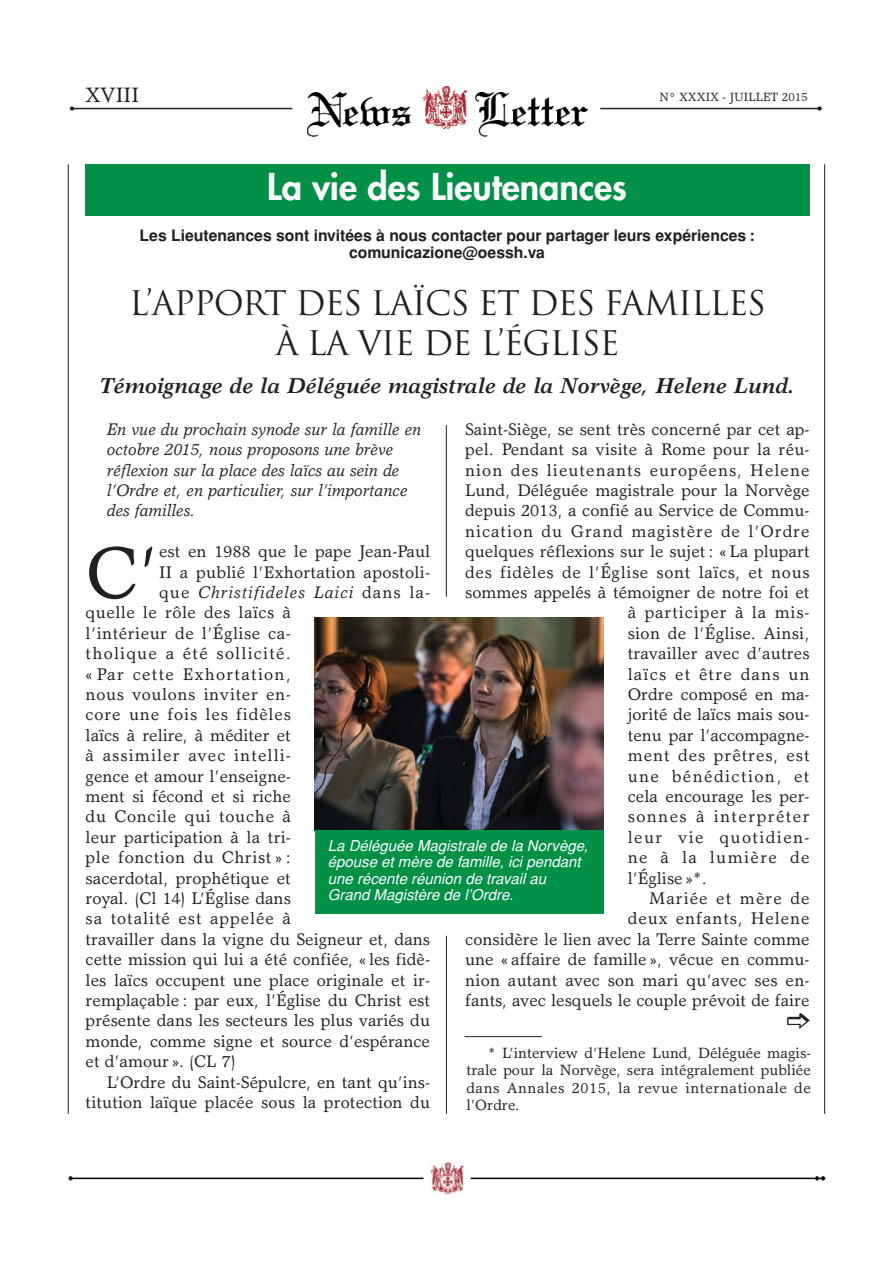
<style>
.page{position:relative;width:893px;height:1263px;background:#fff}
.page>*{position:absolute;margin:0;border:0;box-sizing:border-box;transform-origin:0 0}
.t1{font:73.65px "Garth Graphic";color:#231f20}
.t2{font:800 36px "Futura";color:#fff}
.t3{font:33px/40.5px "Trajan";letter-spacing:-.035em;color:#231f20;text-align:center}
.t4{font:italic 700 21.75px "Garth Graphic";color:#231f20}
.t5{font:21px "Garth Graphic";color:#231f20}
.t6{font:16.95px "Garth Graphic";color:#231f20}
.t7{font:italic 16.95px/20.4px "Garth Graphic";color:#231f20}
.t8{font:16.95px "Garth Graphic";letter-spacing:.055em;color:#231f20}
.t9{font:16.95px "Garth Graphic";letter-spacing:.08em;color:#231f20}
.t10{font:16.95px "Garth Graphic";letter-spacing:.04em;color:#231f20}
.t11{font:16.95px "Garth Graphic";letter-spacing:.06em;color:#231f20}
.t12{font:16.95px "Garth Graphic";letter-spacing:.03em;color:#231f20}
.t13{font:16.95px "Garth Graphic";letter-spacing:.035em;color:#231f20}
.t14{font:16.95px "Garth Graphic";letter-spacing:.07em;color:#231f20}
.t15{font:italic 16.95px "Garth Graphic";letter-spacing:.06em;color:#231f20}
.t16{font:16.95px "Garth Graphic";letter-spacing:.065em;color:#231f20}
.t17{font:16.95px "Garth Graphic";letter-spacing:.075em;color:#231f20}
.t18{font:16.95px "Garth Graphic";letter-spacing:.045em;color:#231f20}
.t19{font:16.95px "Garth Graphic";letter-spacing:.05em;color:#231f20}
.t20{font:700 15.75px/17.2px "Helvetica";color:#231f20;text-align:center}
.t21{font:15px/17.2px "Garth Graphic";letter-spacing:.04em;color:#231f20;text-align:justify}
.t22{font:italic 15px/16.5px "Helvetica";color:#fff}
.t23{font:12px "Garth Graphic";color:#231f20}
.s1{font-style:normal}
</style>
<div class="page">
<hr style="left:68px;top:164px;width:1px;height:950px;background:#231f20">
<hr style="left:824px;top:164px;width:1px;height:950px;background:#231f20">
<img style="left:69px;top:85px;width:753px;height:52px">
<hr style="left:446px;top:425px;width:1px;height:172px;background:#231f20">
<div style="left:85px;top:164px;width:724px;height:51px;background:#009147"></div>
<img style="left:68px;top:1176px;width:758px;height:18px">
<img style="left:429px;top:1161px;width:35px;height:32px">
<hr style="left:464px;top:1036px;width:78px;height:1px;background:#231f20">
<img style="left:315px;top:617px;width:289px;height:213px">
<div style="left:315px;top:830px;width:289px;height:84px;background:#009147"></div>
<hr style="left:446px;top:936px;width:1px;height:178px;background:#231f20">
<p class="t5" style="left:85px;top:87px;width:56px">XVIII</p>
<p class="t23" style="left:659px;top:93px;width:150px">N° XXXIX - JUILLET 2015</p>
<h2 class="t2" style="left:267px;top:170px;width:361px">La vie des Lieutenances</h2>
<p class="t20" style="left:140px;top:228px;width:616px">Les Lieutenances sont invitées à nous contacter pour partager leurs expériences : comunicazione@oessh.va</p>
<h3 class="t3" style="left:129px;top:283px;width:638px">L’APPORT DES LAÏCS ET DES FAMILLES<br>À LA VIE DE L’ÉGLISE</h3>
<p class="t4" style="left:99px;top:378px;width:697px">Témoignage de la Déléguée magistrale de la Norvège, Helene Lund.</p>
<p class="t7" style="left:107px;top:420px;width:316px">En vue du prochain synode sur la famille en octobre 2015, nous proposons une brève réflexion sur la place des laïcs au sein de l’Ordre et, en particulier, sur l’importance des familles.</p>
<h1 class="t1" style="left:86px;top:545px;width:75px">C’</h1>
<p class="t6" style="left:159px;top:545px;width:272px">est en 1988 que le pape Jean-Paul</p>
<p class="t6" style="left:465px;top:422px;width:346px">Saint-Siège, se sent très concerné par cet ap-</p>
<p class="t6" style="left:465px;top:443px;width:346px">pel. Pendant sa visite à Rome pour la réu-</p>
<p class="t11" style="left:465px;top:463px;width:346px">nion des lieutenants européens, Helene</p>
<p class="t6" style="left:465px;top:484px;width:346px">Lund, Déléguée magistrale pour la Norvège</p>
<p class="t6" style="left:465px;top:504px;width:346px">depuis 2013, a confié au Service de Commu-</p>
<p class="t8" style="left:465px;top:524px;width:346px">nication du Grand magistère de l’Ordre</p>
<p class="t6" style="left:465px;top:545px;width:346px">quelques réflexions sur le sujet : « La plupart</p>
<p class="t10" style="left:465px;top:565px;width:346px">des fidèles de l’Église sont laïcs, et nous</p>
<p class="t6" style="left:465px;top:586px;width:346px">sommes appelés à témoigner de notre foi et</p>
<p class="t19" style="left:628px;top:606px;width:183px">à participer à la mis-</p>
<p class="t6" style="left:628px;top:626px;width:183px">sion de l’Église. Ainsi,</p>
<p class="t6" style="left:628px;top:647px;width:183px">travailler avec d’autres</p>
<p class="t14" style="left:628px;top:667px;width:183px">laïcs et être dans un</p>
<p class="t6" style="left:628px;top:688px;width:183px">Ordre composé en ma-</p>
<p class="t6" style="left:628px;top:708px;width:183px">jorité de laïcs mais sou-</p>
<p class="t6" style="left:628px;top:728px;width:183px">tenu par l’accompagne-</p>
<p class="t8" style="left:628px;top:749px;width:183px">ment des prêtres, est</p>
<p class="t9" style="left:628px;top:769px;width:183px">une bénédiction, et</p>
<p class="t6" style="left:628px;top:790px;width:183px">cela encourage les per-</p>
<p class="t9" style="left:628px;top:810px;width:183px">sonnes à interpréter</p>
<p class="t9" style="left:628px;top:830px;width:183px">leur vie quotidien-</p>
<p class="t9" style="left:628px;top:851px;width:183px">ne à la lumière de</p>
<p class="t6" style="left:628px;top:871px;width:81px">l’Église »*.</p>
<p class="t11" style="left:649px;top:892px;width:162px">Mariée et mère de</p>
<p class="t8" style="left:628px;top:912px;width:183px">deux enfants, Helene</p>
<p class="t6" style="left:465px;top:932px;width:346px">considère le lien avec la Terre Sainte comme</p>
<p class="t6" style="left:465px;top:953px;width:346px">une « affaire de famille », vécue en commu-</p>
<p class="t6" style="left:465px;top:973px;width:346px">nion autant avec son mari qu’avec ses en-</p>
<p class="t6" style="left:465px;top:994px;width:346px">fants, avec lesquels le couple prévoit de faire</p>
<p class="t6" style="left:159px;top:565px;width:272px">II a publié l’Exhortation apostoli-</p>
<p class="t15" style="left:159px;top:586px;width:272px"><span class="s1">que</span> Christifideles Laici <span class="s1">dans la-</span></p>
<p class="t12" style="left:86px;top:606px;width:207px">quelle le rôle des laïcs à</p>
<p class="t12" style="left:86px;top:626px;width:207px">l’intérieur de l’Église ca-</p>
<p class="t14" style="left:86px;top:647px;width:207px">tholique a été sollicité.</p>
<p class="t17" style="left:86px;top:667px;width:207px">« Par cette Exhortation,</p>
<p class="t13" style="left:86px;top:688px;width:207px">nous voulons inviter en-</p>
<p class="t18" style="left:86px;top:708px;width:207px">core une fois les fidèles</p>
<p class="t6" style="left:86px;top:728px;width:207px">laïcs à relire, à méditer et</p>
<p class="t16" style="left:86px;top:749px;width:207px">à assimiler avec intelli-</p>
<p class="t6" style="left:86px;top:769px;width:207px">gence et amour l’enseigne-</p>
<p class="t6" style="left:86px;top:790px;width:207px">ment si fécond et si riche</p>
<p class="t10" style="left:86px;top:810px;width:207px">du Concile qui touche à</p>
<p class="t6" style="left:86px;top:830px;width:207px">leur participation à la tri-</p>
<p class="t13" style="left:86px;top:851px;width:207px">ple fonction du Christ » :</p>
<p class="t6" style="left:86px;top:871px;width:207px">sacerdotal, prophétique et</p>
<p class="t6" style="left:86px;top:892px;width:207px">royal. (Cl 14) L’Église dans</p>
<p class="t8" style="left:86px;top:912px;width:207px">sa totalité est appelée à</p>
<p class="t6" style="left:86px;top:932px;width:346px">travailler dans la vigne du Seigneur et, dans</p>
<p class="t6" style="left:86px;top:953px;width:346px">cette mission qui lui a été confiée, « les fidè-</p>
<p class="t6" style="left:86px;top:973px;width:346px">les laïcs occupent une place originale et ir-</p>
<p class="t6" style="left:86px;top:994px;width:346px">remplaçable : par eux, l’Église du Christ est</p>
<p class="t6" style="left:86px;top:1014px;width:346px">présente dans les secteurs les plus variés du</p>
<p class="t6" style="left:86px;top:1034px;width:346px">monde, comme signe et source d’espérance</p>
<p class="t6" style="left:86px;top:1055px;width:152px">et d’amour ». (CL 7)</p>
<p class="t6" style="left:107px;top:1075px;width:325px">L’Ordre du Saint-Sépulcre, en tant qu’ins-</p>
<p class="t6" style="left:86px;top:1096px;width:346px">titution laïque placée sous la protection du</p>
<p class="t22" style="left:328px;top:839px;width:265px">La Déléguée Magistrale de la Norvège, épouse et mère de famille, ici pendant une récente réunion de travail au Grand Magistère de l’Ordre.</p>
<p class="t21" style="left:466px;top:1046px;width:346px;text-indent:21px">* L’interview d’Helene Lund, Déléguée magis&shy;trale pour la Norvège, sera intégralement publiée dans Annales 2015, la revue internationale de l’Ordre.</p>
</div>
